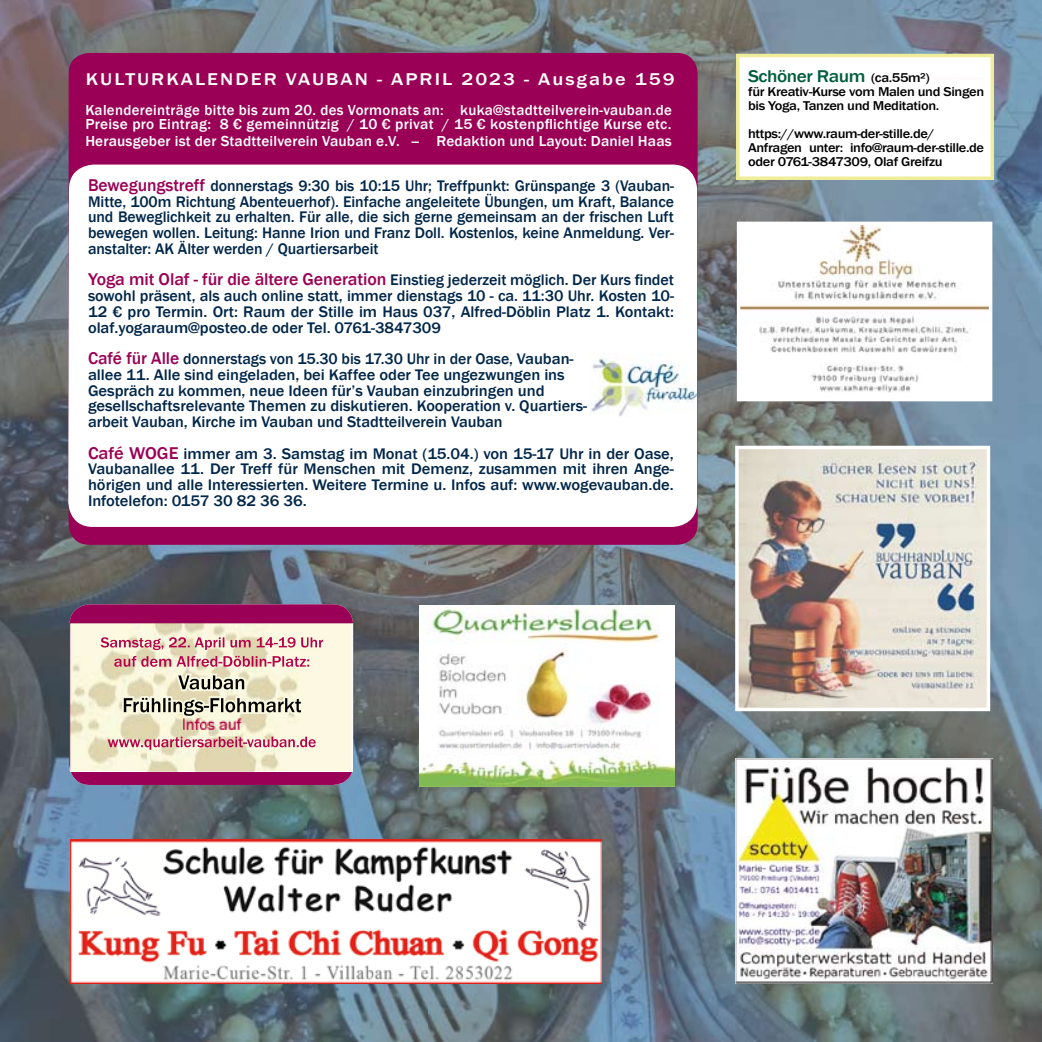
<style>
.page{position:relative;width:1042px;height:1042px;background:#fff}
.page>*{position:absolute;margin:0;border:0;box-sizing:border-box;transform-origin:0 0}
.t1{font:500 17.5px "Franklin Gothic";letter-spacing:.1em;color:#fff;scale:1.16 1}
.t2{font:500 15.75px/15.8px "Franklin Gothic";letter-spacing:-.005em;color:#002649;text-align:justify}
.t3{font:500 15.75px/15.8px "Franklin Gothic";letter-spacing:-.005em;color:#002649;text-align:justify;scale:1.05 1}
.t4{font:500 14.88px/14.9px "Franklin Gothic";letter-spacing:.02em;color:#fff}
.t5{font:500 13.12px/14px "Franklin Gothic";letter-spacing:-.025em;color:#000;text-align:justify;scale:1.1 1}
.s1{font-size:17.5px;color:#9a0055}
.s2{font-size:17.5px;color:#005d3f}
.s3{color:#fef6fa}
</style>
<div class="page">
<img style="left:0;top:0;width:735px;height:347px">
<img style="left:735px;top:0;width:307px;height:1042px">
<img style="left:0;top:347px;width:428px;height:289px">
<img style="left:428px;top:347px;width:308px;height:695px">
<img style="left:0;top:636px;width:122px;height:406px">
<img style="left:307px;top:636px;width:122px;height:406px">
<img style="left:122px;top:785px;width:185px;height:257px">
<div style="left:69px;top:53px;width:628px;height:492px;background:#9a0055"></div>
<svg style="left:68px;top:165px;width:629px;height:362px"></svg>
<img style="left:71px;top:839px;width:530px;height:144px">
<img style="left:589px;top:353px;width:107px;height:64px">
<svg style="left:69px;top:604px;width:284px;height:181px;background:#a01b64"></svg>
<svg style="left:69px;top:623px;width:282px;height:147px;background:#e7dac4"></svg>
<img style="left:108px;top:736px;width:208px;height:14px">
<svg style="left:736px;top:54px;width:258px;height:126px"></svg>
<div style="left:748px;top:60px;width:236px;height:113px;background:#fff"></div>
<img style="left:735px;top:758px;width:257px;height:225px">
<svg style="left:737px;top:222px;width:255px;height:179px"></svg>
<img style="left:735px;top:446px;width:255px;height:265px">
<img style="left:419px;top:605px;width:256px;height:181px">
<img style="left:184px;top:719px;width:57px;height:11px">
<p class="t1" style="left:86px;top:68px;width:509px">KULTURKALENDER VAUBAN - APRIL 2023 - Ausgabe 159</p>
<p class="t4" style="left:85px;top:102px;width:588px">Kalendereinträge bitte bis zum 20. des Vormonats an: kuka@stadtteilverein-vauban.de<br>Preise pro Eintrag: 8 € gemeinnützig / 10 € privat / 15 € kostenpflichtige Kurse etc.</p>
<p class="t4" style="left:85px;top:134px;width:588px">Herausgeber ist der Stadtteilverein Vauban e.V. - Redaktion und Layout: Daniel Haas</p>
<p class="t2" style="left:88px;top:178px;width:587px"><span class="s1">Bewegungstreff</span> donnerstags 9:30 bis 10:15 Uhr; Treffpunkt: Grünspange 3 (Vauban-Mitte, 100m Richtung Abenteuerhof). Einfache angeleitete Übungen, um Kraft, Balance und Beweglichkeit zu erhalten. Für alle, die sich gerne gemeinsam an der frischen Luft bewegen wollen. Leitung: Hanne Irion und Franz Doll. Kostenlos, keine Anmeldung. Ver&shy;anstalter: AK Älter werden / Quartiersarbeit</p>
<p class="t2" style="left:88px;top:272px;width:587px"><span class="s1">Yoga mit Olaf - für die ältere Generation</span> Einstieg jederzeit möglich. Der Kurs findet sowohl präsent, als auch online statt, immer dienstags 10 - ca. 11:30 Uhr. Kosten 10- 12 € pro Termin. Ort: Raum der Stille im Haus 037, Alfred-Döblin Platz 1. Kontakt: olaf.yogaraum@posteo.de oder Tel. 0761-3847309</p>
<p class="t2" style="left:88px;top:351px;width:500px;text-align:left"><span class="s1">Café für Alle</span> donnerstags von 15.30 bis 17.30 Uhr in der Oase, Vauban&shy;allee 11. Alle sind eingeladen, bei Kaffee oder Tee ungezwungen ins Gespräch zu kommen, neue Ideen für’s Vauban einzubringen und gesellschaftsrelevante Themen zu diskutieren. Kooperation v. Quartiers&shy;arbeit Vauban, Kirche im Vauban und Stadtteilverein Vauban</p>
<p class="t3" style="left:88px;top:446px;width:559px"><span class="s1">Café WOGE</span> immer am 3. Samstag im Monat (15.04.) von 15-17 Uhr in der Oase, Vaubanallee 11. Der Treff für Menschen mit Demenz, zusammen mit ihren Ange&shy;hörigen und alle Interessierten. Weitere Termine u. Infos auf: www.wogevauban.de.<br>Infotelefon: 0157 30 82 36 36.</p>
<p class="t5" style="left:748px;top:70px;width:216px"><span class="s2">Schöner Raum</span> (ca.55m²) <span class="s3">---------------- </span>für Kreativ-Kurse vom Malen und Singen bis Yoga, Tanzen und Meditation.</p>
<p class="t5" style="left:748px;top:126px;width:216px;text-align:left">https://www.raum-der-stille.de/<br>Anfragen unter: info@raum-der-stille.de oder 0761-3847309, Olaf Greifzu</p>
</div>
